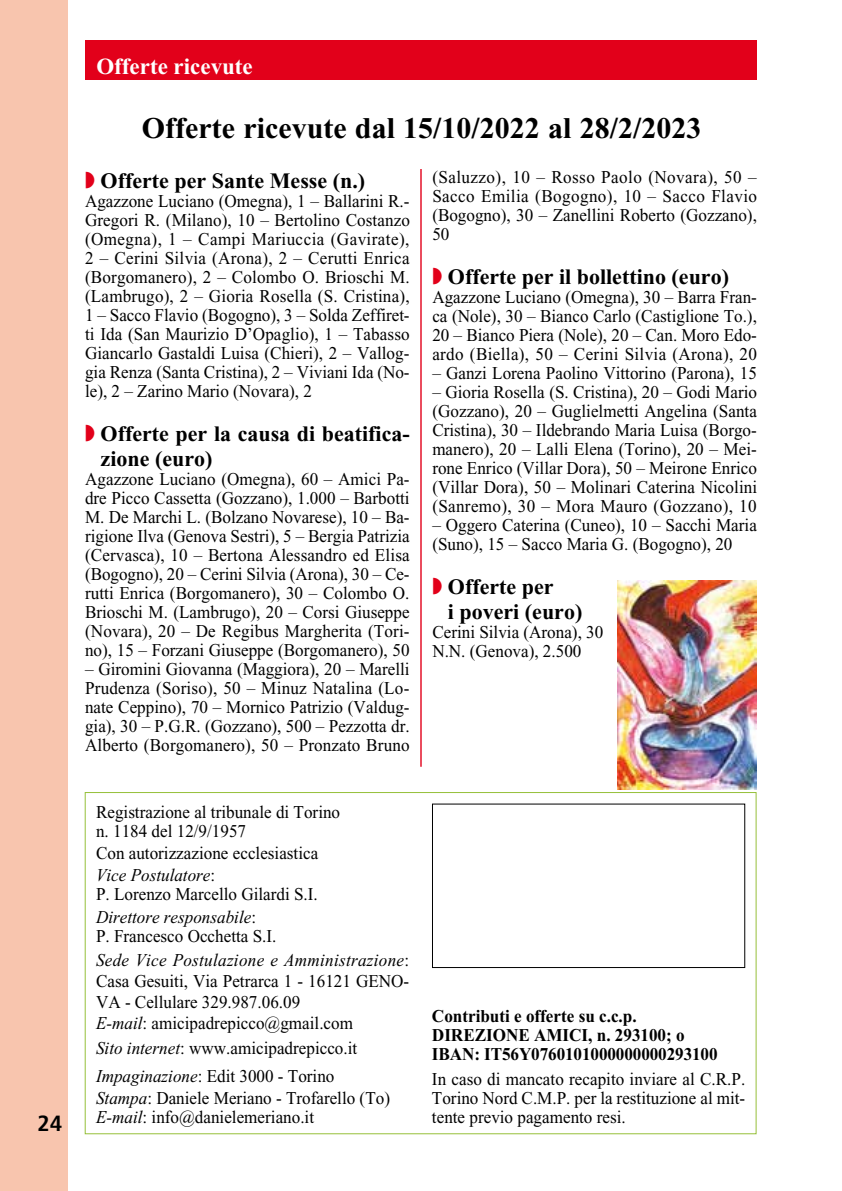
<style>
.page{position:relative;width:842px;height:1191px;background:#fff}
.page>*{position:absolute;margin:0;border:0;box-sizing:border-box;transform-origin:0 0}
.t1{font:700 30px "Times New Roman";color:#000}
.t2{font:700 23px "Times New Roman";color:#fff}
.t3{font:700 22px/25px "Times New Roman";color:#000}
.t4{font:700 condensed 22px "Frutiger";color:#000;scale:1.1 1}
.t5{font:18px/19px "Times New Roman";color:#000;scale:.95 1}
.t6{font:700 18px/19px "Times New Roman";color:#000;scale:.95 1}
.t7{font:italic 18px/24.4px "Times New Roman";letter-spacing:.015em;color:#000;scale:.95 1}
.s1{font-style:italic}
.s2{font-style:normal}
</style>
<div class="page">
<div style="left:85px;top:40px;width:672px;height:39px;background:#e2001a"></div>
<div style="left:0;top:0;width:68px;height:1191px;background:#f8c5ae"></div>
<hr style="left:420px;top:169px;width:2px;height:597px;background:#e2001a">
<div style="left:85px;top:792px;width:672px;height:342px;background:#fff;border:1px solid #96c03a"></div>
<div style="left:432px;top:803px;width:313px;height:165px;border:1px solid #000"></div>
<img style="left:617px;top:580px;width:140px;height:209px">
<p class="t4" style="left:37px;top:1110px;width:24px">24</p>
<p class="t2" style="left:96px;top:53px;width:158px">Offerte ricevute</p>
<h1 class="t1" style="left:142px;top:112px;width:561px">Offerte ricevute dal 15/10/2022 al 28/2/2023</h1>
<p class="t3" style="left:101px;top:168px;width:266px">Offerte per Sante Messe (n.)</p>
<p class="t5" style="left:85px;top:191px;width:343px;text-align:justify">Agazzone Luciano (Omegna), 1 – Ballarini R.- Gregori R. (Milano), 10 – Bertolino Costanzo (Omegna), 1 – Campi Mariuccia (Gavirate), 2 – Cerini Silvia (Arona), 2 – Cerutti Enrica (Borgomanero), 2 – Colombo O. Brioschi M. (Lambrugo), 2 – Gioria Rosella (S. Cristina), 1 – Sacco Flavio (Bogogno), 3 – Solda Zeffiret&shy;ti Ida (San Maurizio D’Opaglio), 1 – Tabasso Giancarlo Gastaldi Luisa (Chieri), 2 – Vallog&shy;gia Renza (Santa Cristina), 2 – Viviani Ida (No&shy;le), 2 – Zarino Mario (Novara), 2</p>
<p class="t3" style="left:101px;top:421px;width:311px">Offerte per la causa di beatifica&shy;zione (euro)</p>
<p class="t5" style="left:85px;top:469px;width:343px;text-align:justify">Agazzone Luciano (Omegna), 60 – Amici Pa&shy;dre Picco Cassetta (Gozzano), 1.000 – Barbotti M. De Marchi L. (Bolzano Novarese), 10 – Ba&shy;rigione Ilva (Genova Sestri), 5 – Bergia Patrizia (Cervasca), 10 – Bertona Alessandro ed Elisa (Bogogno), 20 – Cerini Silvia (Arona), 30 – Ce&shy;rutti Enrica (Borgomanero), 30 – Colombo O.<br>Brioschi M. (Lambrugo), 20 – Corsi Giuseppe (Novara), 20 – De Regibus Margherita (Tori&shy;no), 15 – Forzani Giuseppe (Borgomanero), 50</p>
<p class="t5" style="left:85px;top:659px;width:343px;text-align:justify">– Giromini Giovanna (Maggiora), 20 – Marelli Prudenza (Soriso), 50 – Minuz Natalina (Lo&shy;nate Ceppino), 70 – Mornico Patrizio (Valdug&shy;gia), 30 – P.G.R. (Gozzano), 500 – Pezzotta dr.<br>Alberto (Borgomanero), 50 – Pronzato Bruno</p>
<p class="t5" style="left:96px;top:802px;width:258px">Registrazione al tribunale di Torino n. 1184 del 12/9/1957</p>
<p class="t5" style="left:96px;top:842px;width:235px;line-height:22.4px">Con autorizzazione ecclesiastica<br><span class="s1">Vice Postulatore</span>:</p>
<p class="t5" style="left:96px;top:883px;width:235px;line-height:22.4px">P. Lorenzo Marcello Gilardi S.I.<br><span class="s1">Direttore responsabile</span>:</p>
<p class="t7" style="left:96px;top:923px;width:331px"><span class="s2">P. Francesco Occhetta S.I.<br></span>Sede Vice Postulazione e Amministrazione<span class="s2">:</span></p>
<p class="t5" style="left:96px;top:970px;width:331px;line-height:21px">Casa Gesuiti, Via Petrarca 1 - 16121 GENO-<br>VA - Cellulare 329.987.06.09<br><span class="s1">E-mail</span>: amicipadrepicco@gmail.com</p>
<p class="t5" style="left:96px;top:1033px;width:276px;line-height:28px"><span class="s1">Sito internet</span>: www.amicipadrepicco.it<br><span class="s1">Impaginazione</span>: Edit 3000 - Torino</p>
<p class="t5" style="left:96px;top:1088px;width:311px"><span class="s1">Stampa</span>: Daniele Meriano - Trofarello (To)<br><span class="s1">E-mail</span>: info@danielemeriano.it</p>
<p class="t5" style="left:432px;top:168px;width:343px;text-align:justify">(Saluzzo), 10 – Rosso Paolo (Novara), 50 – Sacco Emilia (Bogogno), 10 – Sacco Flavio (Bogogno), 30 – Zanellini Roberto (Gozzano), 50</p>
<p class="t3" style="left:448px;top:264px;width:283px">Offerte per il bollettino (euro)</p>
<p class="t5" style="left:432px;top:288px;width:343px;text-align:justify">Agazzone Luciano (Omegna), 30 – Barra Fran&shy;ca (Nole), 30 – Bianco Carlo (Castiglione To.), 20 – Bianco Piera (Nole), 20 – Can. Moro Edo&shy;ardo (Biella), 50 – Cerini Silvia (Arona), 20</p>
<p class="t5" style="left:432px;top:364px;width:343px">– Ganzi Lorena Paolino Vittorino (Parona), 15</p>
<p class="t5" style="left:432px;top:383px;width:343px;text-align:justify">– Gioria Rosella (S. Cristina), 20 – Godi Mario (Gozzano), 20 – Guglielmetti Angelina (Santa Cristina), 30 – Ildebrando Maria Luisa (Borgo&shy;manero), 20 – Lalli Elena (Torino), 20 – Mei&shy;rone Enrico (Villar Dora), 50 – Meirone Enrico (Villar Dora), 50 – Molinari Caterina Nicolini (Sanremo), 30 – Mora Mauro (Gozzano), 10</p>
<p class="t5" style="left:432px;top:516px;width:343px">– Oggero Caterina (Cuneo), 10 – Sacchi Maria (Suno), 15 – Sacco Maria G. (Bogogno), 20</p>
<p class="t3" style="left:448px;top:574px;width:136px">Offerte per<br>i poveri (euro)</p>
<p class="t5" style="left:432px;top:623px;width:181px">Cerini Silvia (Arona), 30<br>N.N. (Genova), 2.500</p>
<p class="t6" style="left:432px;top:1007px;width:302px">Contributi e offerte su c.c.p.<br>DIREZIONE AMICI, n. 293100; o<br>IBAN: IT56Y0760101000000000293100</p>
<p class="t5" style="left:432px;top:1069px;width:331px;text-align:justify">In caso di mancato recapito inviare al C.R.P.<br>Torino Nord C.M.P. per la restituzione al mit&shy;tente previo pagamento resi.</p>
</div>
